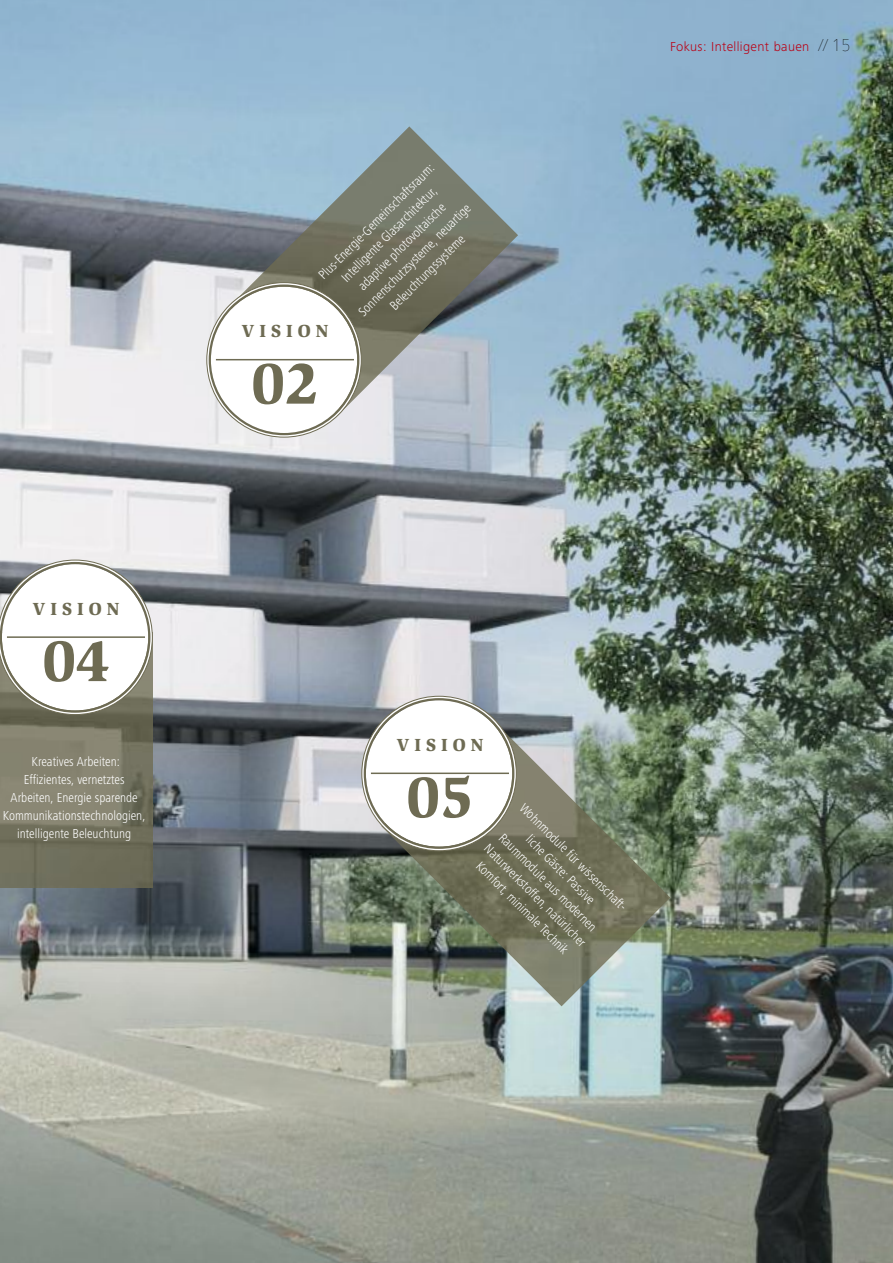
<style>
.page{position:relative;width:893px;height:1263px;background:#fff}
.page>*{position:absolute;margin:0;border:0;box-sizing:border-box;transform-origin:0 0}
.t1{font:900 60px "Slimbach Std";color:#6e6b53}
.t2{font:900 18px "Slimbach Std";letter-spacing:.28em;color:#6e6b53}
.t3{font:300 condensed 13.5px/18px "Frutiger Next Pro";color:#fff;text-align:center}
.t4{font:300 13.5px "Frutiger Next Pro";letter-spacing:.025em;color:#ba0014}
.s1{font-weight:900;font-size:18px;color:#000}
</style>
<div class="page">
<img style="left:0;top:0;width:893px;height:1263px">
<img style="left:229px;top:126px;width:289px;height:289px">
<svg style="left:205px;top:281px;width:158px;height:158px"></svg>
<hr style="left:216px;top:359px;width:138px;height:1px;background:#6e6b53">
<img style="left:381px;top:717px;width:289px;height:289px">
<svg style="left:360px;top:695px;width:158px;height:157px"></svg>
<hr style="left:371px;top:772px;width:138px;height:2px;background:#6e6b53">
<img style="left:0;top:716px;width:152px;height:171px">
<svg style="left:0;top:558px;width:154px;height:158px"></svg>
<hr style="left:7px;top:636px;width:138px;height:2px;background:#6e6b53">
<h2 class="t2" style="left:33px;top:602px;width:88px">VISION</h2>
<h1 class="t1" style="left:43px;top:638px;width:68px">04</h1>
<p class="t3" style="left:3px;top:754px;width:144px">Kreatives Arbeiten:<br>Effizientes, vernetztes<br>Arbeiten, Energie sparende<br>Kommunikationstechnologien, intelligente Beleuchtung</p>
<p class="t3" style="left:315px;top:272px;width:159px;rotate:-45deg">Plus-Energie-Gemeinschaftsraum:<br>Intelligente Glasarchitektur, adaptive photovoltaische<br>Sonnenschutzsysteme, neuartige<br>Beleuchtungssysteme</p>
<h2 class="t2" style="left:241px;top:324px;width:88px">VISION</h2>
<h1 class="t1" style="left:251px;top:360px;width:68px">02</h1>
<p class="t4" style="left:670px;top:42px;width:182px">Fokus: Intelligent bauen <span class="s1">// 15</span></p>
<h2 class="t2" style="left:396px;top:738px;width:88px">VISION</h2>
<h1 class="t1" style="left:406px;top:774px;width:68px">05</h1>
<p class="t3" style="left:527px;top:800px;width:146px;rotate:45deg">Wohnmodule für wissenschaft&shy;liche Gäste: Passive<br>Raummodule aus modernen<br>Naturwerkstoffen, natürlicher<br>Komfort, minimale Technik</p>
</div>
